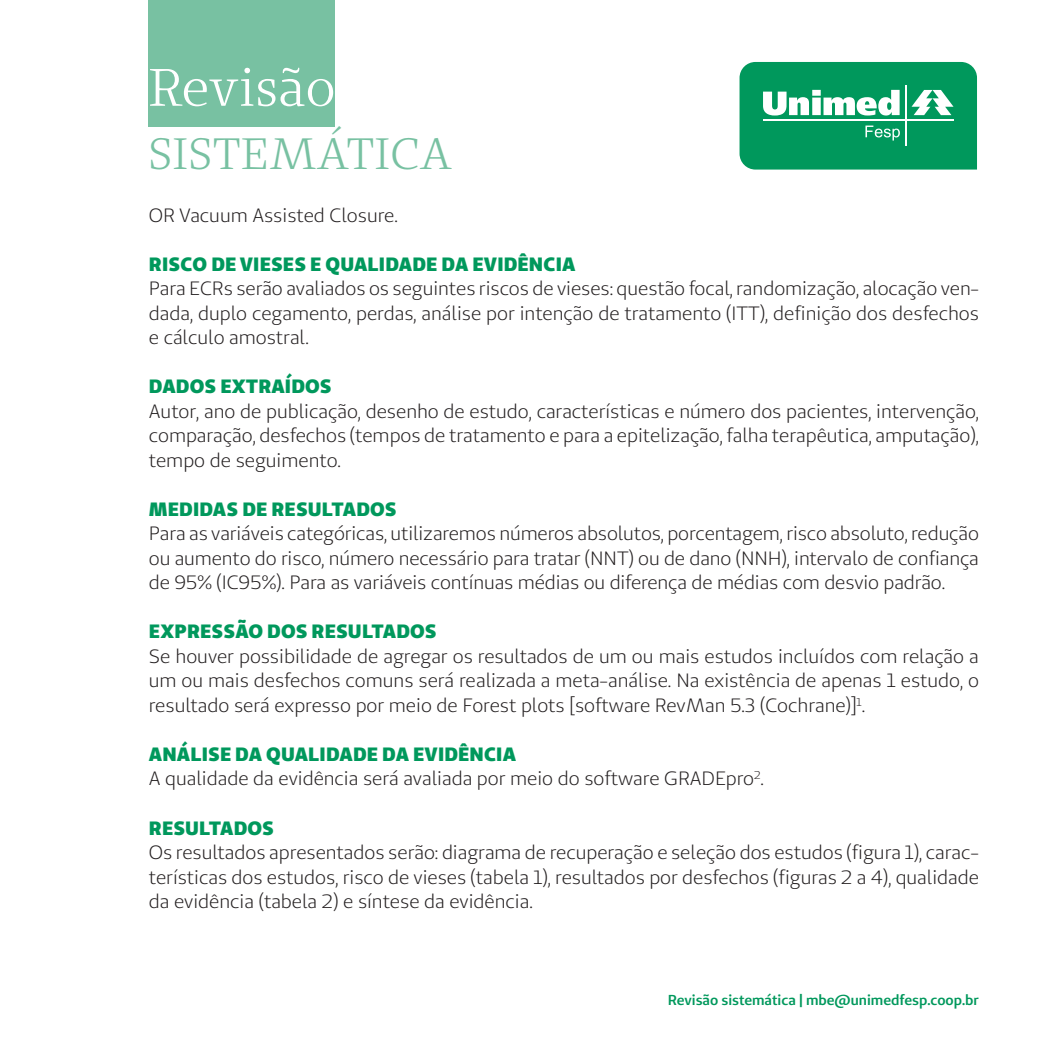
<style>
.page{position:relative;width:1042px;height:1042px;background:#fff}
.page>*{position:absolute;margin:0;border:0;box-sizing:border-box;transform-origin:0 0}
.t1{font:52.5px "Unimed Serif";color:#fff}
.t2{font:43.75px "Unimed Serif";letter-spacing:.01em;color:#78c1a2}
.Texto{font:19.25px/24.5px "Unimed Sans";color:#231f20;text-align:justify}
.Intertítulo{font:900 19.25px "Unimed Sans";letter-spacing:.01em;color:#00985c}
.t3{font:600 14.35px "Unimed Sans";color:#00985c}
</style>
<div class="page">
<div style="left:148px;top:0;width:186px;height:127px;background:#78c1a2"></div>
<svg style="left:739px;top:62px;width:238px;height:108px;background:#24a673"></svg>
<h1 class="t1" style="left:148px;top:54px;width:189px">Revisão</h1>
<h2 class="t2" style="left:148px;top:126px;width:305px">SISTEMÁTICA</h2>
<p class="Texto" style="left:149px;top:203px;width:251px">OR Vacuum Assisted Closure.</p>
<p class="Intertítulo" style="left:149px;top:251px;width:428px">RISCO DE VIESES E QUALIDADE DA EVIDÊNCIA</p>
<p class="Texto" style="left:149px;top:276px;width:831px">Para ECRs serão avaliados os seguintes riscos de vieses: questão focal, randomização, alocação ven&shy;dada, duplo cegamento, perdas, análise por intenção de tratamento (ITT), definição dos desfechos e cálculo amostral.</p>
<p class="Intertítulo" style="left:149px;top:374px;width:184px">DADOS EXTRAÍDOS</p>
<p class="Texto" style="left:149px;top:399px;width:831px">Autor, ano de publicação, desenho de estudo, características e número dos pacientes, intervenção, comparação, desfechos (tempos de tratamento e para a epitelização, falha terapêutica, amputação), tempo de seguimento.</p>
<p class="Intertítulo" style="left:149px;top:496px;width:249px">MEDIDAS DE RESULTADOS</p>
<p class="Texto" style="left:149px;top:521px;width:831px">Para as variáveis categóricas, utilizaremos números absolutos, porcentagem, risco absoluto, redução ou aumento do risco, número necessário para tratar (NNT) ou de dano (NNH), intervalo de confiança de 95% (IC95%). Para as variáveis contínuas médias ou diferença de médias com desvio padrão.</p>
<p class="Intertítulo" style="left:149px;top:619px;width:289px">EXPRESSÃO DOS RESULTADOS</p>
<p class="Texto" style="left:149px;top:644px;width:832px">Se houver possibilidade de agregar os resultados de um ou mais estudos incluídos com relação a um ou mais desfechos comuns será realizada a meta-análise. Na existência de apenas 1 estudo, o resultado será expresso por meio de Forest plots [software RevMan 5.3 (Cochrane)]<sup>1</sup>.</p>
<p class="Intertítulo" style="left:149px;top:741px;width:369px">ANÁLISE DA QUALIDADE DA EVIDÊNCIA</p>
<p class="Texto" style="left:149px;top:766px;width:617px">A qualidade da evidência será avaliada por meio do software GRADEpro<sup>2</sup>.</p>
<p class="Intertítulo" style="left:149px;top:815px;width:127px">RESULTADOS</p>
<p class="Texto" style="left:149px;top:840px;width:831px">Os resultados apresentados serão: diagrama de recuperação e seleção dos estudos (figura 1), carac&shy;terísticas dos estudos, risco de vieses (tabela 1), resultados por desfechos (figuras 2 a 4), qualidade da evidência (tabela 2) e síntese da evidência.</p>
<p class="t3" style="left:668px;top:990px;width:313px">Revisão sistemática | mbe@unimedfesp.coop.br</p>
</div>
